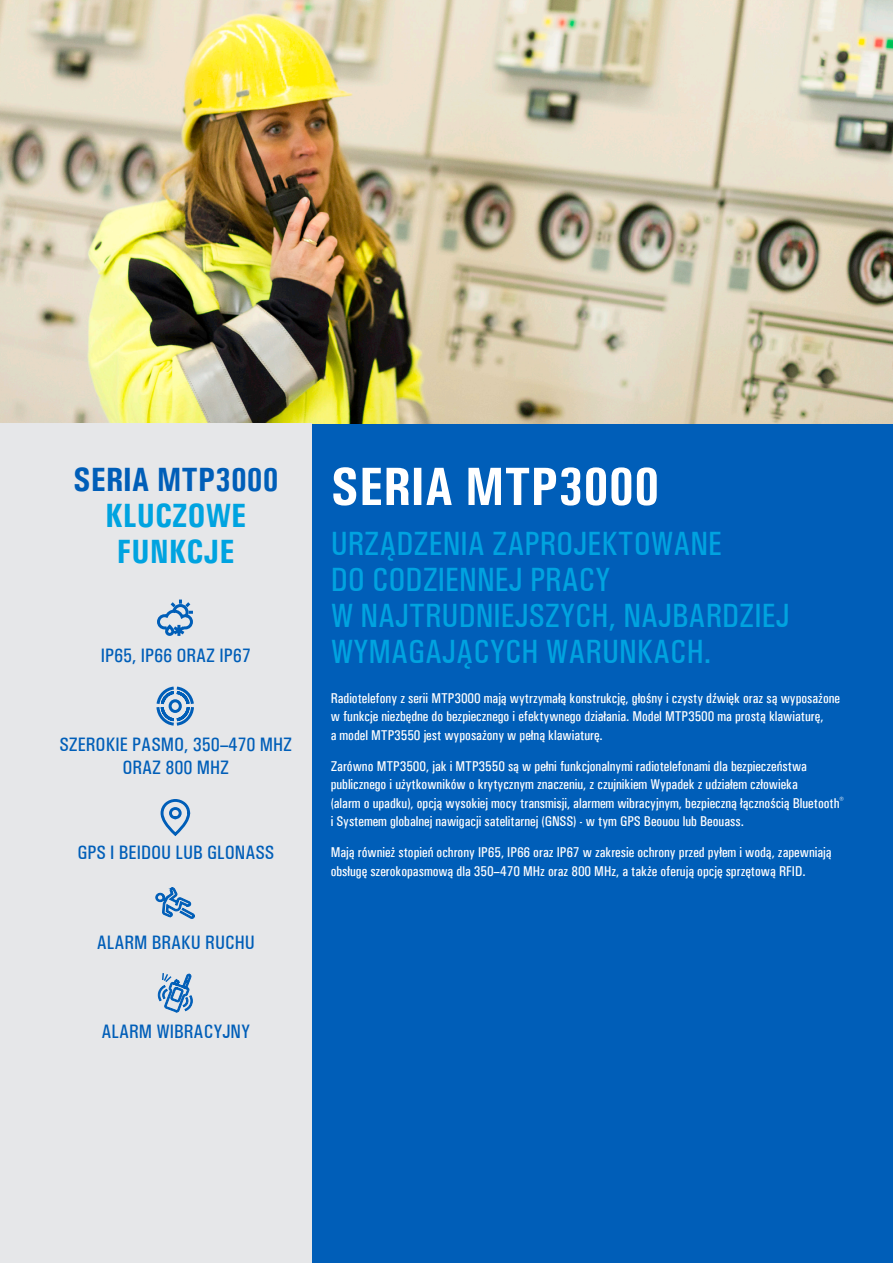
<style>
.page{position:relative;width:893px;height:1263px;background:#fff}
.page>*{position:absolute;margin:0;border:0;box-sizing:border-box;transform-origin:0 0}
.Title_1{font:700 54px "Univers Condensed";color:#fff}
.Title_1-2{font:500 33.75px/36px "Univers Condensed";color:#00a3e0}
.Title_1-3{font:700 33.75px/36px "Univers Condensed";color:#00a3e0;text-align:center}
.t1{font:500 19.5px/23.2px "Univers Condensed";color:#005eb8;text-align:center}
.Body{font:500 14.25px/18.3px "Univers Condensed";color:#fff}
.s1{color:#005eb8}
</style>
<div class="page">
<div style="left:311px;top:422px;width:582px;height:841px;background:#005eb8"></div>
<img style="left:0;top:0;width:893px;height:424px">
<div style="left:0;top:424px;width:311px;height:839px;background:#e6e7e9"></div>
<svg style="left:155px;top:799px;width:41px;height:120px"></svg>
<svg style="left:158px;top:973px;width:35px;height:40px"></svg>
<svg style="left:156px;top:686px;width:38px;height:40px"></svg>
<svg style="left:157px;top:599px;width:36px;height:37px"></svg>
<p class="Title_1-3" style="left:73px;top:461px;width:207px"><span class="s1">SERIA MTP3000<br></span>KLUCZOWE<br>FUNKCJE</p>
<p class="t1" style="left:101px;top:643px;width:151px">IP65, IP66 ORAZ IP67</p>
<p class="t1" style="left:59px;top:733px;width:234px">SZEROKIE PASMO, 350–470 MHZ<br>ORAZ 800 MHZ</p>
<p class="t1" style="left:77px;top:841px;width:198px">GPS I BEIDOU LUB GLONASS</p>
<p class="t1" style="left:97px;top:930px;width:160px">ALARM BRAKU RUCHU</p>
<p class="t1" style="left:102px;top:1020px;width:150px">ALARM WIBRACYJNY</p>
<p class="Title_1" style="left:331px;top:454px;width:330px">SERIA MTP3000</p>
<p class="Title_1-2" style="left:331px;top:525px;width:461px">URZĄDZENIA ZAPROJEKTOWANE<br>DO CODZIENNEJ PRACY<br>W NAJTRUDNIEJSZYCH, NAJBARDZIEJ<br>WYMAGAJĄCYCH WARUNKACH.</p>
<p class="Body" style="left:331px;top:689px;width:511px">Radiotelefony z serii MTP3000 mają wytrzymałą konstrukcję, głośny i czysty dźwięk oraz są wyposażone w funkcje niezbędne do bezpiecznego i efektywnego działania. Model MTP3500 ma prostą klawiaturę,<br>a model MTP3550 jest wyposażony w pełną klawiaturę.</p>
<p class="Body" style="left:331px;top:757px;width:514px">Zarówno MTP3500, jak i MTP3550 są w pełni funkcjonalnymi radiotelefonami dla bezpieczeństwa publicznego i użytkowników o krytycznym znaczeniu, z czujnikiem Wypadek z udziałem człowieka<br>(alarm o upadku), opcją wysokiej mocy transmisji, alarmem wibracyjnym, bezpieczną łącznością Bluetooth<sup>® </sup>i Systemem globalnej nawigacji satelitarnej (GNSS) - w tym GPS Beouou lub Beouass.</p>
<p class="Body" style="left:331px;top:843px;width:502px">Mają również stopień ochrony IP65, IP66 oraz IP67 w zakresie ochrony przed pyłem i wodą, zapewniają obsługę szerokopasmową dla 350–470 MHz oraz 800 MHz, a także oferują opcję sprzętową RFID.</p>
</div>
